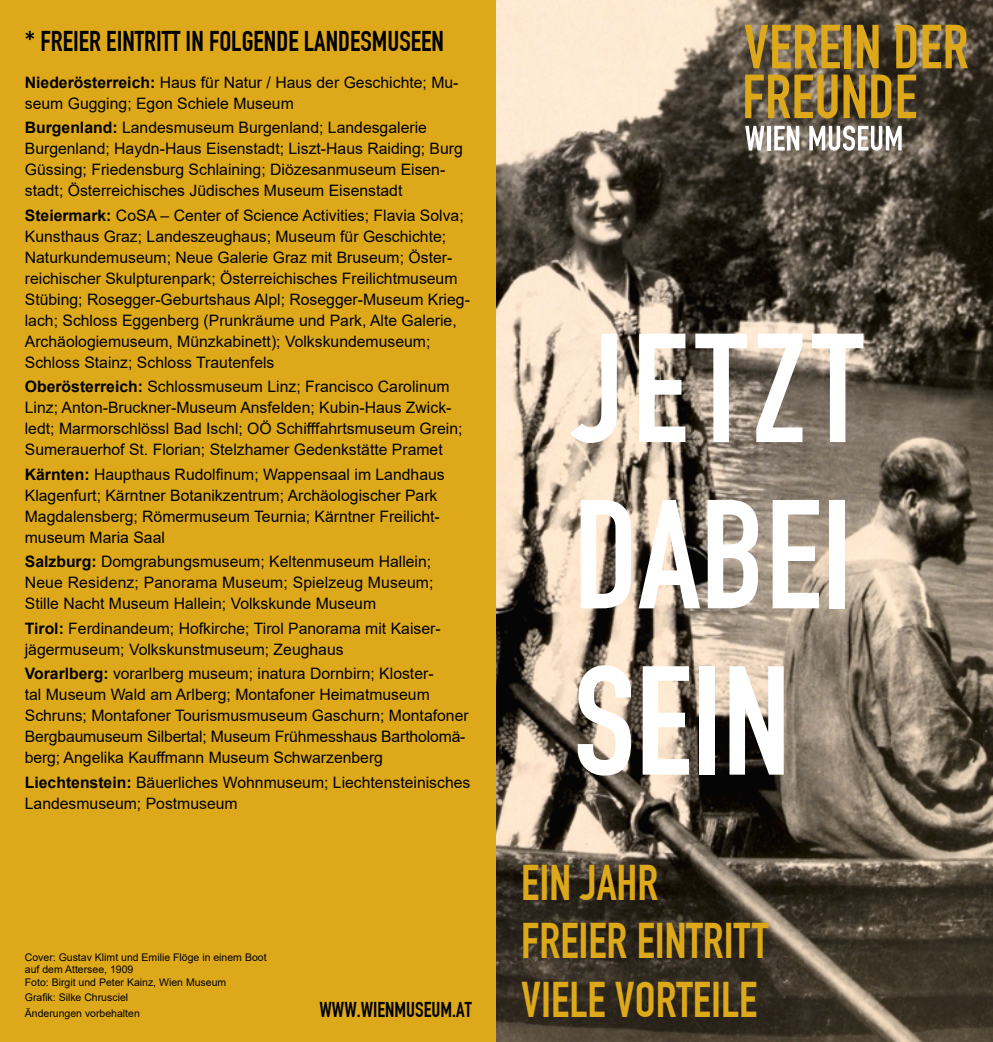
<style>
.page{position:relative;width:993px;height:1042px;background:#fff}
.page>*{position:absolute;margin:0;border:0;box-sizing:border-box;transform-origin:0 0}
.t1{font:152.25px/166.2px "DIN Engschrift";color:#fff;text-align:justify}
.t2{font:49px/58.8px "DIN Engschrift";color:#dda91a}
.t3{font:28px "DIN Engschrift";color:#000}
.t4{font:21px "DIN Engschrift";color:#000}
.t5{font:15.75px/21px "Arial";color:#000}
.t6{font:10.5px/12.6px "Arial";color:#000}
.s1{font-weight:700}
</style>
<div class="page">
<div style="left:0;top:0;width:517px;height:1042px;background:#dda91a"></div>
<img style="left:496px;top:0;width:496px;height:1042px">
<svg style="left:744px;top:25px;width:95px;height:43px"></svg>
<div style="left:844px;top:25px;width:6px;height:43px;background:#dda91a"></div>
<svg style="left:856px;top:25px;width:22px;height:43px"></svg>
<svg style="left:895px;top:25px;width:21px;height:43px"></svg>
<svg style="left:922px;top:25px;width:45px;height:43px"></svg>
<svg style="left:745px;top:75px;width:92px;height:43px"></svg>
<svg style="left:843px;top:75px;width:48px;height:43px"></svg>
<svg style="left:897px;top:75px;width:18px;height:43px"></svg>
<svg style="left:745px;top:126px;width:19px;height:24px"></svg>
<svg style="left:766px;top:126px;width:4px;height:24px"></svg>
<svg style="left:774px;top:126px;width:25px;height:24px"></svg>
<svg style="left:809px;top:126px;width:92px;height:25px"></svg>
<h3 class="t3" style="left:25px;top:25px;width:420px">* FREIER EINTRITT IN FOLGENDE LANDESMUSEEN</h3>
<p class="t5" style="left:25px;top:72px;width:435px"><span class="s1">Niederösterreich:</span> Haus für Natur / Haus der Geschichte; Mu&shy;seum Gugging; Egon Schiele Museum</p>
<p class="t5" style="left:25px;top:117px;width:439px"><span class="s1">Burgenland:</span> Landesmuseum Burgenland; Landesgalerie Burgenland; Haydn-Haus Eisenstadt; Liszt-Haus Raiding; Burg Güssing; Friedensburg Schlaining; Diözesanmuseum Eisen&shy;stadt; Österreichisches Jüdisches Museum Eisenstadt</p>
<p class="t5" style="left:25px;top:205px;width:446px"><span class="s1">Steiermark:</span> CoSA – Center of Science Activities; Flavia Solva; Kunsthaus Graz; Landeszeughaus; Museum für Geschichte; Naturkundemuseum; Neue Galerie Graz mit Bruseum; Öster&shy;reichischer Skulpturenpark; Österreichisches Freilichtmuseum Stübing; Rosegger-Geburtshaus Alpl; Rosegger-Museum Krieg&shy;lach; Schloss Eggenberg (Prunkräume und Park, Alte Galerie, Archäologiemuseum, Münzkabinett); Volkskundemuseum; Schloss Stainz; Schloss Trautenfels</p>
<p class="t5" style="left:25px;top:376px;width:439px"><span class="s1">Oberösterreich:</span> Schlossmuseum Linz; Francisco Carolinum Linz; Anton-Bruckner-Museum Ansfelden; Kubin-Haus Zwick&shy;ledt; Marmorschlössl Bad Ischl; OÖ Schifffahrtsmuseum Grein; Sumerauerhof St. Florian; Stelzhamer Gedenkstätte Pramet</p>
<p class="t5" style="left:25px;top:464px;width:421px"><span class="s1">Kärnten:</span> Haupthaus Rudolfinum; Wappensaal im Land--haus Klagenfurt; Kärntner Botanikzentrum; Archäologischer Par--k Magdalensberg; Römermuseum Teurnia; Kärntner Freilicht&shy;museum Maria Saal</p>
<p class="t5" style="left:25px;top:551px;width:410px"><span class="s1">Salzburg:</span> Domgrabungsmuseum; Keltenmuseum Hallein;<br>Neue Residenz; Panorama Museum; Spielzeug Museum;<br>Stille Nacht Museum Hallein; Volkskunde Museum</p>
<p class="t5" style="left:25px;top:618px;width:416px"><span class="s1">Tirol:</span> Ferdinandeum; Hofkirche; Tirol Panorama mit Kaiser&shy;jägermuseum; Volkskunstmuseum; Zeughaus</p>
<p class="t5" style="left:25px;top:663px;width:445px"><span class="s1">Vorarlberg:</span> vorarlberg museum; inatura Dornbirn; Kloster-<br>tal Museum Wald am Arlberg; Montafoner Heimatmuseum Schruns; Montafoner Tourismusmuseum Gaschurn; Montafoner Bergbaumuseum Silbertal; Museum Frühmesshaus Bartholomä&shy;berg; Angelika Kauffmann Museum Schwarzenberg</p>
<p class="t5" style="left:25px;top:772px;width:447px"><span class="s1">Liechtenstein:</span> Bäuerliches Wohnmuseum; Liechtensteinisches<br>Landesmuseum; Postmuseum</p>
<p class="t6" style="left:25px;top:950px;width:243px">Cover: Gustav Klimt und Emilie Flöge in einem Boot auf dem Attersee, 1909<br>Foto: Birgit und Peter Kainz, Wien Museum</p>
<p class="t6" style="left:25px;top:990px;width:116px;line-height:15.8px">Grafik: Silke Chrusciel<br>Änderungen vorbehalten</p>
<h3 class="t4" style="left:319px;top:997px;width:154px">WWW.WIENMUSEUM.AT</h3>
<h1 class="t1" style="left:573px;top:305px;width:291px">JETZT DABEI SEIN</h1>
<h2 class="t2" style="left:521px;top:853px;width:248px">EIN JAHR<br>FREIER EINTRITT</h2>
<h2 class="t2" style="left:521px;top:970px;width:237px">VIELE VORTEILE</h2>
</div>
